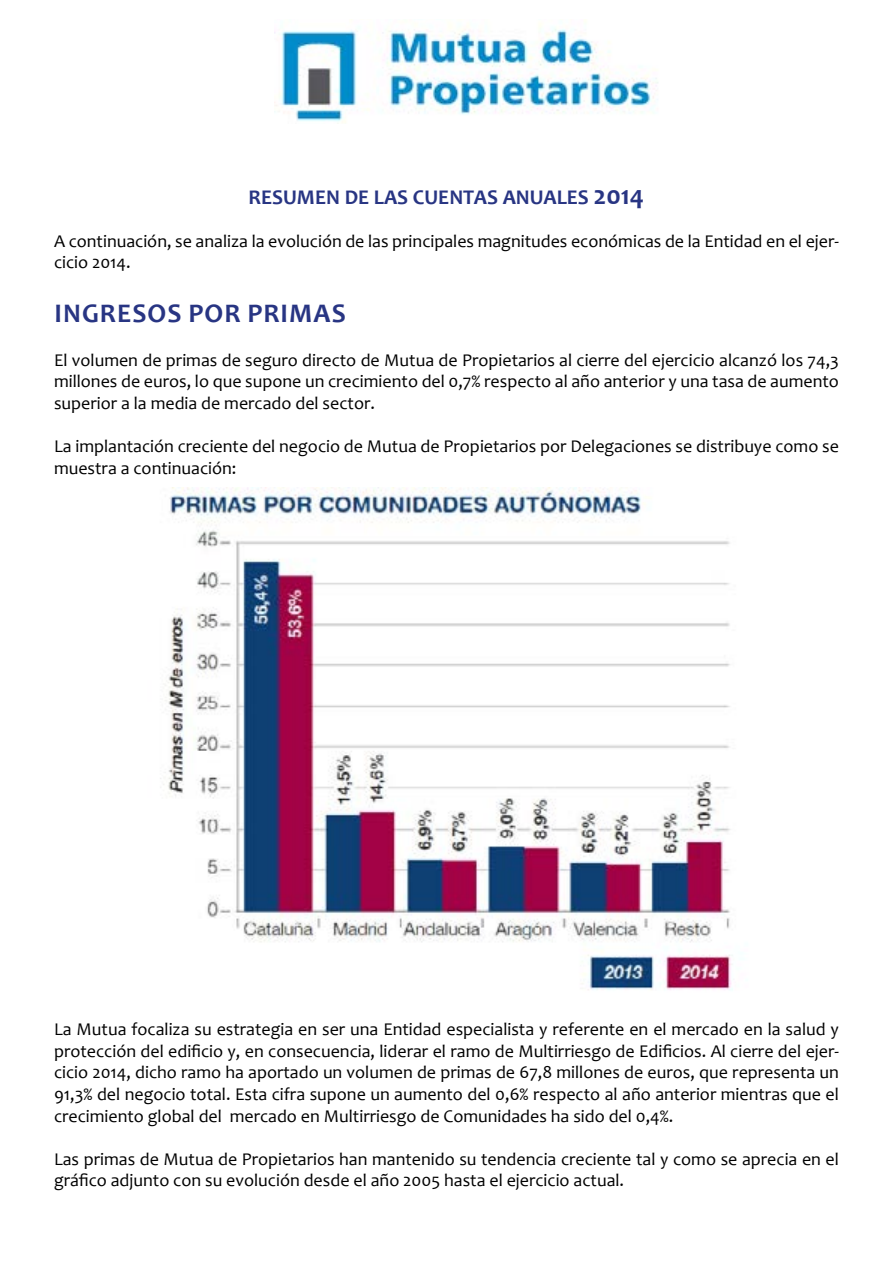
<style>
.page{position:relative;width:893px;height:1263px;background:#fff}
.page>*{position:absolute;margin:0;border:0;box-sizing:border-box;transform-origin:0 0}
.t1{font:700 27px "Candara";letter-spacing:.04em;color:#283583}
.t2{font:700 21px "Candara";color:#283583}
.t3{font:18px/21.6px "Candara";color:#000}
.s1{font-size:27px}
</style>
<div class="page">
<img style="left:160px;top:488px;width:573px;height:502px">
<img style="left:275px;top:19px;width:383px;height:104px">
<p class="t2" style="left:249px;top:183px;width:397px">RESUMEN DE LAS CUENTAS ANUALES <span class="s1">2014</span></p>
<p class="t3" style="left:54px;top:230px;width:786px">A continuación, se analiza la evolución de las principales magnitudes económicas de la Entidad en el ejer&shy;cicio 2014.</p>
<h1 class="t1" style="left:55px;top:297px;width:293px">INGRESOS POR PRIMAS</h1>
<p class="t3" style="left:54px;top:349px;width:786px;text-align:justify">El volumen de primas de seguro directo de Mutua de Propietarios al cierre del ejercicio alcanzó los 74,3 millones de euros, lo que supone un crecimiento del 0,7% respecto al año anterior y una tasa de aumento superior a la media de mercado del sector.</p>
<p class="t3" style="left:54px;top:435px;width:786px">La implantación creciente del negocio de Mutua de Propietarios por Delegaciones se distribuye como se muestra a continuación:</p>
<p class="t3" style="left:54px;top:1018px;width:786px;text-align:justify">La Mutua focaliza su estrategia en ser una Entidad especialista y referente en el mercado en la salud y protección del edificio y, en consecuencia, liderar el ramo de Multirriesgo de Edificios. Al cierre del ejer&shy;cicio 2014, dicho ramo ha aportado un volumen de primas de 67,8 millones de euros, que representa un 91,3% del negocio total. Esta cifra supone un aumento del 0,6% respecto al año anterior mientras que el crecimiento global del mercado en Multirriesgo de Comunidades ha sido del 0,4%.</p>
<p class="t3" style="left:54px;top:1148px;width:786px">Las primas de Mutua de Propietarios han mantenido su tendencia creciente tal y como se aprecia en el gráfico adjunto con su evolución desde el año 2005 hasta el ejercicio actual.</p>
</div>
